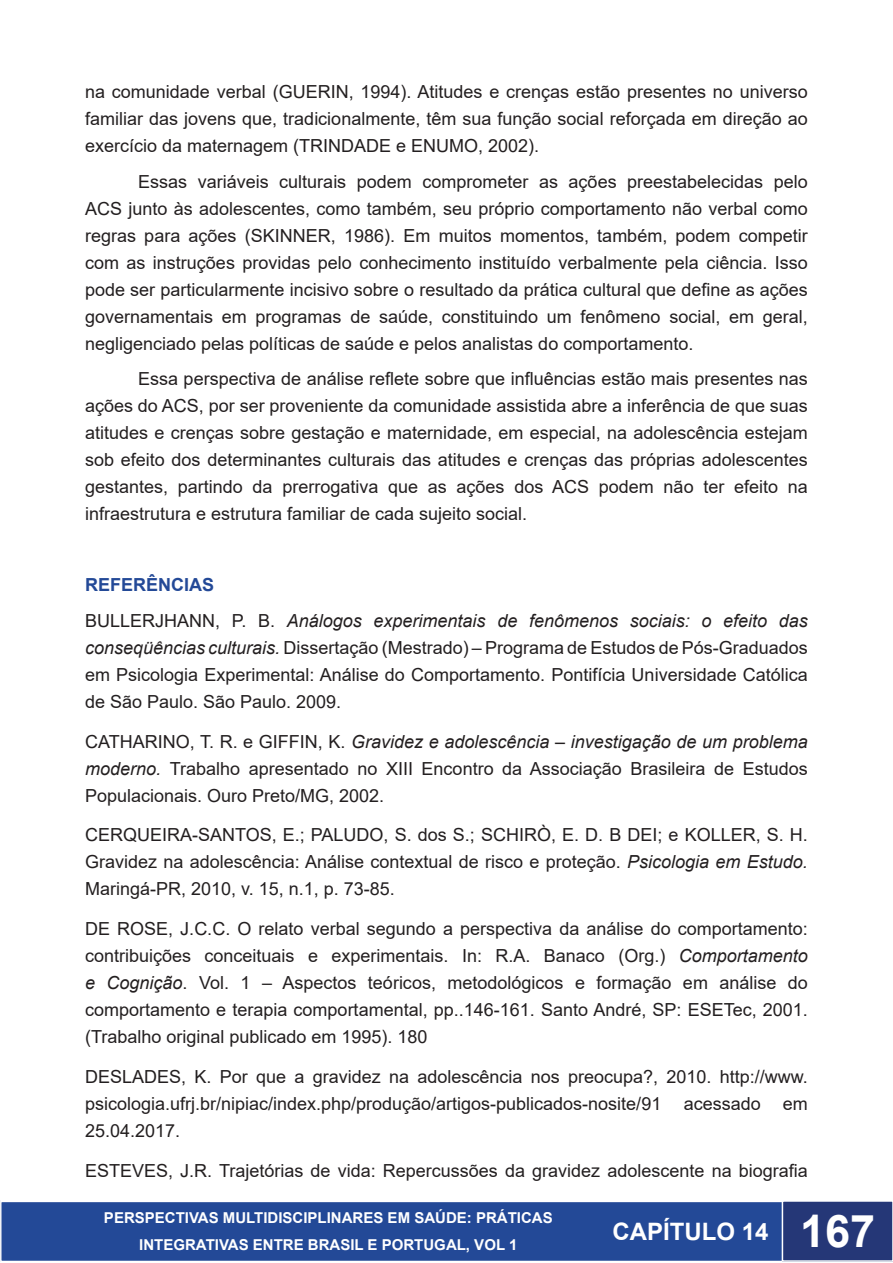
<style>
.page{position:relative;width:893px;height:1263px;background:#fff}
.page>*{position:absolute;margin:0;border:0;box-sizing:border-box;transform-origin:0 0}
.t1{font:700 24px "Arial";color:#fff}
.Default{font:18px/27px "Arial";color:#231f20;text-align:justify}
.t2{font:700 18px "Arial";color:#234997}
.t3{font:700 15px/27px "Arial";color:#fff;text-align:center}
.s1{font-style:italic}
.s2{font-size:45px}
</style>
<div class="page">
<div style="left:1px;top:1201px;width:782px;height:60px;background:#234997"></div>
<div style="left:0;top:1201px;width:784px;height:61px;border:2px solid #fff"></div>
<svg style="left:0;top:1200px;width:1px;height:62px"></svg>
<div style="left:782px;top:1201px;width:111px;height:60px;background:#253777"></div>
<div style="left:782px;top:1200px;width:111px;height:62px;border:2px solid #fff"></div>
<p class="Default" style="left:85px;top:78px;width:724px">na comunidade verbal (GUERIN, 1994). Atitudes e crenças estão presentes no universo familiar das jovens que, tradicionalmente, têm sua função social reforçada em direção ao exercício da maternagem (TRINDADE e ENUMO, 2002).</p>
<p class="Default" style="left:85px;top:168px;width:724px;text-indent:53px">Essas variáveis culturais podem comprometer as ações preestabelecidas pelo ACS junto às adolescentes, como também, seu próprio comportamento não verbal como regras para ações (SKINNER, 1986). Em muitos momentos, também, podem competir com as instruções providas pelo conhecimento instituído verbalmente pela ciência. Isso pode ser particularmente incisivo sobre o resultado da prática cultural que define as ações governamentais em programas de saúde, constituindo um fenômeno social, em geral, negligenciado pelas políticas de saúde e pelos analistas do comportamento.</p>
<p class="Default" style="left:85px;top:365px;width:724px;text-indent:53px">Essa perspectiva de análise reflete sobre que influências estão mais presentes nas ações do ACS, por ser proveniente da comunidade assistida abre a inferência de que suas atitudes e crenças sobre gestação e maternidade, em especial, na adolescência estejam sob efeito dos determinantes culturais das atitudes e crenças das próprias adolescentes gestantes, partindo da prerrogativa que as ações dos ACS podem não ter efeito na infraestrutura e estrutura familiar de cada sujeito social.</p>
<p class="t2" style="left:85px;top:572px;width:131px">REFERÊNCIAS</p>
<p class="Default" style="left:85px;top:607px;width:724px">BULLERJHANN, P. B. <span class="s1">Análogos experimentais de fenômenos sociais: o efeito das conseqüências culturais.</span> Dissertação (Mestrado) – Programa de Estudos de Pós-Graduados em Psicologia Experimental: Análise do Comportamento. Pontifícia Universidade Católica de São Paulo. São Paulo. 2009.</p>
<p class="Default" style="left:85px;top:727px;width:724px">CATHARINO, T. R. e GIFFIN, K. <span class="s1">Gravidez e adolescência – investigação de um problema moderno.</span> Trabalho apresentado no XIII Encontro da Associação Brasileira de Estudos Populacionais. Ouro Preto/MG, 2002.</p>
<p class="Default" style="left:85px;top:821px;width:724px">CERQUEIRA-SANTOS, E.; PALUDO, S. dos S.; SCHIRÒ, E. D. B DEI; e KOLLER, S. H.<br>Gravidez na adolescência: Análise contextual de risco e proteção. <span class="s1">Psicologia em Estudo.<br></span>Maringá-PR, 2010, v. 15, n.1, p. 73-85.</p>
<p class="Default" style="left:85px;top:915px;width:724px">DE ROSE, J.C.C. O relato verbal segundo a perspectiva da análise do comportamento: contribuições conceituais e experimentais. In: R.A. Banaco (Org.) <span class="s1">Comportamento e Cognição</span>. Vol. 1 – Aspectos teóricos, metodológicos e formação em análise do comportamento e terapia comportamental, pp..146-161. Santo André, SP: ESETec, 2001. (Trabalho original publicado em 1995). 180</p>
<p class="Default" style="left:85px;top:1063px;width:724px">DESLADES, K. Por que a gravidez na adolescência nos preocupa?, 2010. http://www. psicologia.ufrj.br/nipiac/index.php/produção/artigos-publicados-nosite/91 acessado em 25.04.2017.</p>
<p class="Default" style="left:85px;top:1157px;width:724px">ESTEVES, J.R. Trajetórias de vida: Repercussões da gravidez adolescente na biografia</p>
<p class="t3" style="left:104px;top:1205px;width:450px">PERSPECTIVAS MULTIDISCIPLINARES EM SAÚDE: PRÁTICAS<br>INTEGRATIVAS ENTRE BRASIL E PORTUGAL, VOL 1</p>
<h1 class="t1" style="left:612px;top:1215px;width:264px">CAPÍTULO 14 <span class="s2">167</span></h1>
</div>
